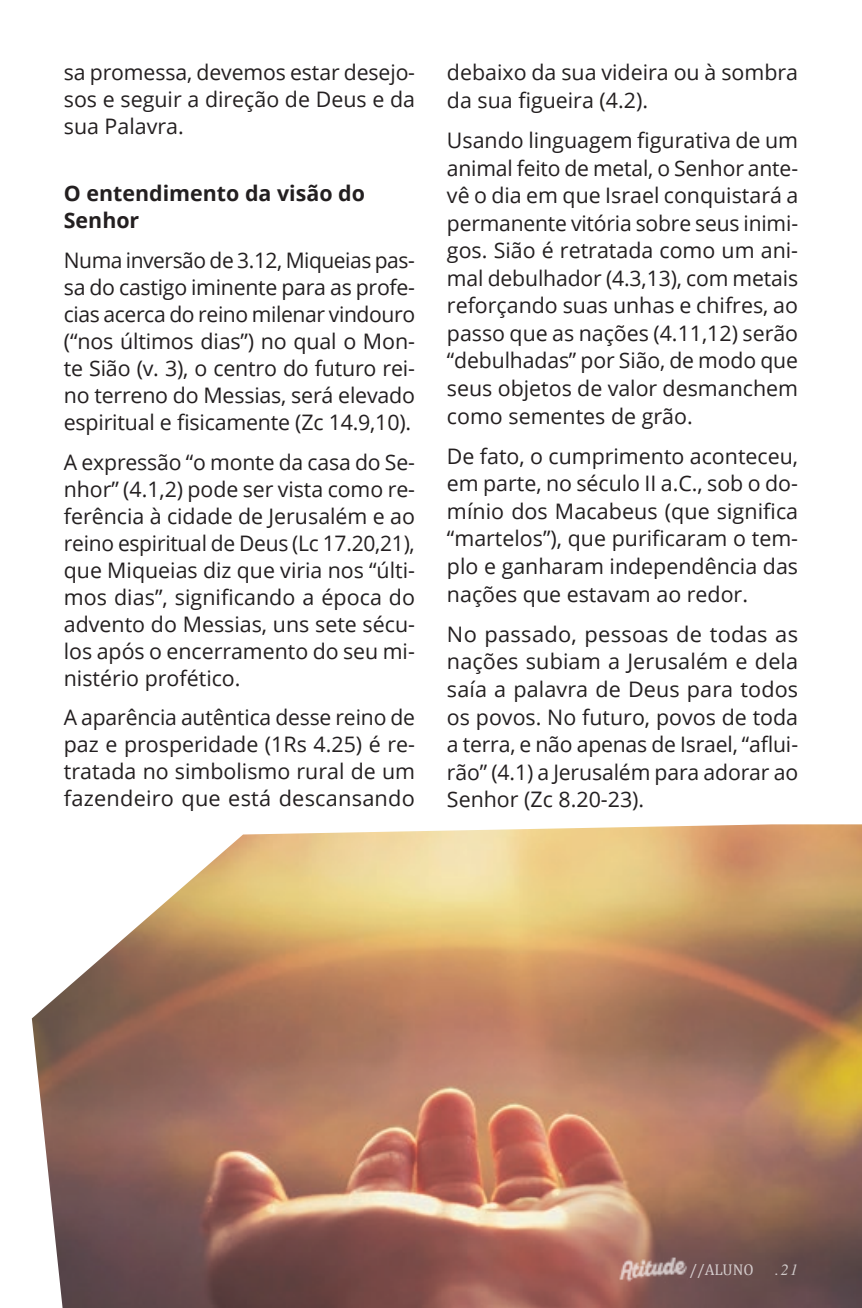
<style>
.page{position:relative;width:862px;height:1308px;background:#fff}
.page>*{position:absolute;margin:0;border:0;box-sizing:border-box;transform-origin:0 0}
.texto{font:21.38px/27.4px "Open Sans";color:#231f20;text-align:justify}
.SUB{font:700 21.38px/27px "Open Sans";color:#231f20}
.t1{font:15.75px "Cambria";color:#fff}
.t2{font:italic 15.75px "MEAN26";color:#fff}
</style>
<div class="page">
<img style="left:32px;top:824px;width:829px;height:483px">
<img style="left:618px;top:1256px;width:71px;height:26px">
<p class="texto" style="left:64px;top:58px;width:352px">sa promessa, devemos estar desejo&shy;sos e seguir a direção de Deus e da sua Palavra.</p>
<p class="SUB" style="left:64px;top:179px;width:302px">O entendimento da visão do<br>Senhor</p>
<p class="texto" style="left:64px;top:246px;width:352px">Numa inversão de 3.12, Miqueias pas&shy;sa do castigo iminente para as profe&shy;cias acerca do reino milenar vindouro (“nos últimos dias”) no qual o Mon&shy;te Sião (v. 3), o centro do futuro rei&shy;no terreno do Messias, será elevado espiritual e fisicamente (Zc 14.9,10).</p>
<p class="texto" style="left:64px;top:448px;width:352px">A expressão “o monte da casa do Se&shy;nhor” (4.1,2) pode ser vista como re&shy;ferência à cidade de Jerusalém e ao reino espiritual de Deus (Lc 17.20,21), que Miqueias diz que viria nos “últi&shy;mos dias”, significando a época do advento do Messias, uns sete sécu&shy;los após o encerramento do seu mi&shy;nistério profético.</p>
<p class="texto" style="left:64px;top:703px;width:352px">A aparência autêntica desse reino de paz e prosperidade (1Rs 4.25) é re&shy;tratada no simbolismo rural de um fazendeiro que está descansando</p>
<p class="texto" style="left:446px;top:58px;width:352px">debaixo da sua videira ou à sombra da sua figueira (4.2).</p>
<p class="texto" style="left:446px;top:126px;width:352px">Usando linguagem figurativa de um animal feito de metal, o Senhor ante&shy;vê o dia em que Israel conquistará a permanente vitória sobre seus inimi&shy;gos. Sião é retratada como um ani&shy;mal debulhador (4.3,13), com metais reforçando suas unhas e chifres, ao passo que as nações (4.11,12) serão “debulhadas” por Sião, de modo que seus objetos de valor desmanchem como sementes de grão.</p>
<p class="texto" style="left:446px;top:442px;width:352px">De fato, o cumprimento aconteceu, em parte, no século II a.C., sob o do&shy;mínio dos Macabeus (que significa “martelos”), que purificaram o tem&shy;plo e ganharam independência das nações que estavam ao redor.</p>
<p class="texto" style="left:446px;top:620px;width:352px">No passado, pessoas de todas as nações subiam a Jerusalém e dela saía a palavra de Deus para todos os povos. No futuro, povos de toda a terra, e não apenas de Israel, “aflui&shy;rão” (4.1) a Jerusalém para adorar ao Senhor (Zc 8.20-23).</p>
<p class="t1" style="left:689px;top:1259px;width:66px">//ALUNO</p>
<p class="t2" style="left:774px;top:1259px;width:24px">.21</p>
</div>
